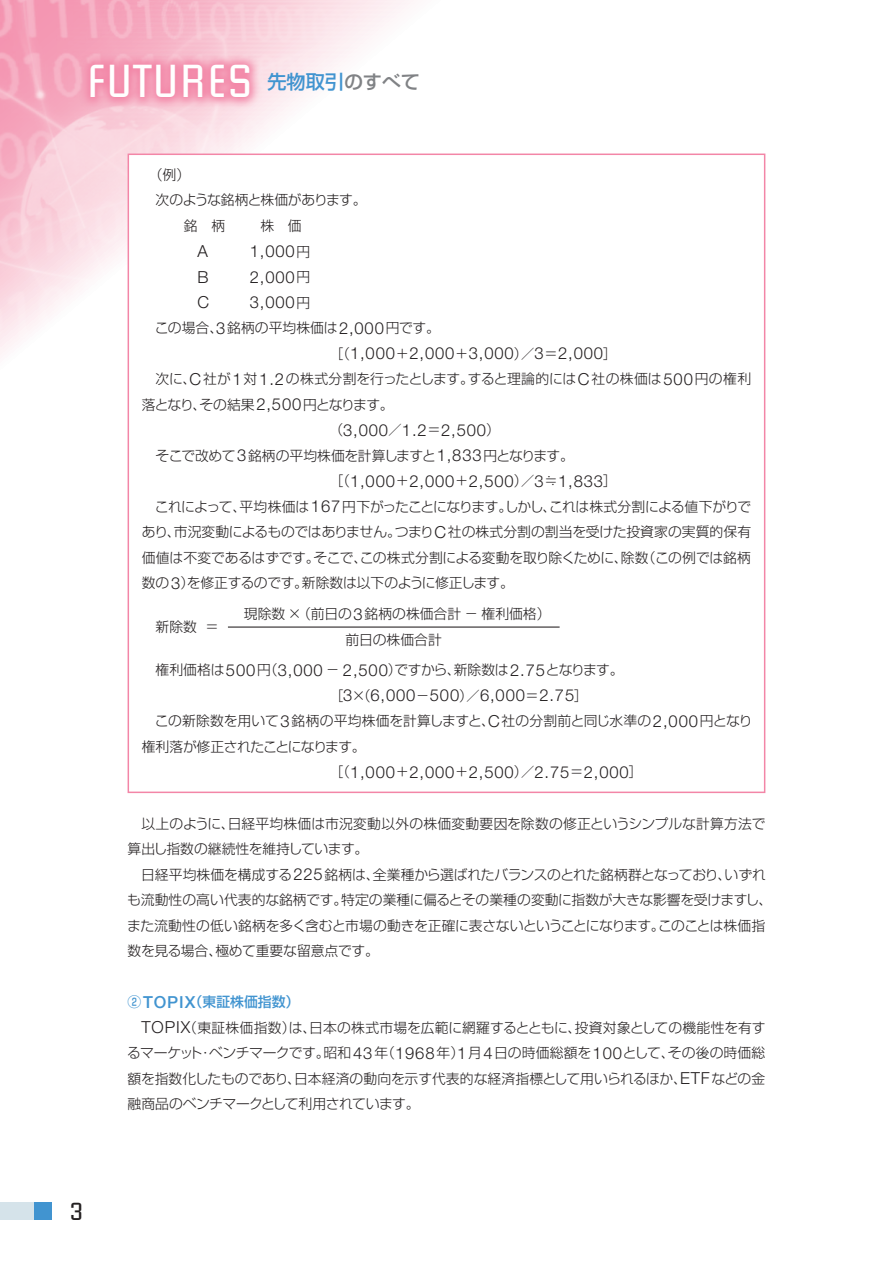
<style>
.page{position:relative;width:893px;height:1263px;background:#fff}
.page>*{position:absolute;margin:0;border:0;box-sizing:border-box;transform-origin:0 0}
.t1{font:45.75px "Briem Akademi Std";letter-spacing:.005em;color:#fff}
.t2{font:24.45px "Briem Akademi Std";color:#231f20}
.t3{font:500 19.2px "Shin Go Pro";color:#4194d0}
.t4{font:300 16.65px "Helvetica Neue LT Std";letter-spacing:.05em;color:#231f20}
.t5{font:300 13.8px/25.5px "Shin Go Pro";letter-spacing:-.01em;color:#231f20}
.t6{font:300 13.8px "Shin Go Pro";letter-spacing:.01em;color:#231f20}
.t7{font:300 13.8px "Shin Go Pro";letter-spacing:-.04em;color:#231f20}
.t8{font:300 13.8px "Shin Go Pro";letter-spacing:-.035em;color:#231f20}
.t9{font:300 13.8px "Shin Go Pro";letter-spacing:-.045em;color:#231f20}
.t10{font:500 13.8px "Shin Go Pro";color:#4194d0}
.s1{color:#808285}
.s2{font-family:"Shin Go Pro";font-size:13.8px}
.s3{font-family:"Helvetica Neue LT Std";font-size:16.65px}
</style>
<div class="page">
<div style="left:0;top:1202px;width:51px;height:17px;background:#d5e3ea"></div>
<div style="left:34px;top:1202px;width:17px;height:17px;background:#4194d0"></div>
<img style="left:0;top:0;width:527px;height:372px">
<svg style="left:79px;top:53px;width:182px;height:56px;background:#f4a0b9"></svg>
<div style="left:128px;top:154px;width:637px;height:638px;background:#fff"></div>
<hr style="left:228px;top:626px;width:332px;height:2px;background:#231f20">
<h1 class="t1" style="left:86px;top:56px;width:168px">FUTURES</h1>
<h3 class="t3" style="left:267px;top:66px;width:154px">先物取引<span class="s1">のすべて</span></h3>
<p class="t5" style="left:149px;top:160px;width:43px">（例）</p>
<p class="t9" style="left:156px;top:189px;width:212px">次のような銘柄と株価があります。</p>
<p class="t5" style="left:184px;top:211px;width:43px">銘　柄</p>
<p class="t5" style="left:260px;top:211px;width:43px">株　価</p>
<p class="t4" style="left:197px;top:241px;width:12px">A</p>
<p class="t4" style="left:250px;top:241px;width:62px">1,000<span class="s2">円</span></p>
<p class="t4" style="left:197px;top:267px;width:13px">B</p>
<p class="t4" style="left:250px;top:267px;width:62px">2,000<span class="s2">円</span></p>
<p class="t4" style="left:197px;top:292px;width:13px">C</p>
<p class="t4" style="left:250px;top:292px;width:62px">3,000<span class="s2">円</span></p>
<p class="t5" style="left:155px;top:313px;width:287px">この場合、<span class="s3">3</span>銘柄の平均株価は<span class="s3">2,000</span>円です。</p>
<p class="t4" style="left:329px;top:343px;width:289px"><span class="s2">［（</span>1,000<span class="s2">＋</span>2,000<span class="s2">＋</span>3,000<span class="s2">）／</span>3<span class="s2">＝</span>2,000<span class="s2">］</span></p>
<p class="t5" style="left:142px;top:364px;width:611px;text-indent:14px">次に、<span class="s3">C</span>社が<span class="s3">1</span>対<span class="s3">1.2</span>の株式分割を行ったとします。すると理論的には<span class="s3">C</span>社の株価は<span class="s3">500</span>円の権利落となり、その結果 <span class="s3">2,500</span> 円となります。</p>
<p class="t4" style="left:329px;top:420px;width:172px"><span class="s2">（</span>3,000<span class="s2">／</span>1.2<span class="s2">＝</span>2,500<span class="s2">）</span></p>
<p class="t7" style="left:156px;top:444px;width:420px">そこで改めて<span class="s3">3</span>銘柄の平均株価を計算しますと<span class="s3">1,833</span>円となります。</p>
<p class="t4" style="left:329px;top:471px;width:289px"><span class="s2">［（</span>1,000<span class="s2">＋</span>2,000<span class="s2">＋</span>2,500<span class="s2">）／</span>3<span class="s2">≒</span>1,833<span class="s2">］</span></p>
<p class="t5" style="left:142px;top:492px;width:611px;text-align:justify;text-indent:13px">これによって、平均株価は<span class="s3">167</span> 円下がったことになります。しかし、これは株式分割による値下がりであり、市況変動によるものではありません。つまり<span class="s3">C</span>社の株式分割の割当を受けた投資家の実質的保有価値は不変であるはずです。そこで、この株式分割による変動を取り除くために、除数（この例では銘柄数の<span class="s3">3</span>）を修正するのです。新除数は以下のように修正します。</p>
<p class="t5" style="left:156px;top:613px;width:65px">新除数＝</p>
<p class="t5" style="left:244px;top:599px;width:308px;line-height:26.1px;text-align:center">現除数 ×（前日の<span class="s3">3</span>銘柄の株価合計－権利価格）前日の株価合計</p>
<p class="t5" style="left:156px;top:655px;width:469px">権利価格は<span class="s3">500</span>円（<span class="s3">3,000</span> － <span class="s3">2,500</span>）ですから、新除数は<span class="s3">2.75</span>となります。</p>
<p class="t4" style="left:329px;top:685px;width:260px"><span class="s2">［</span>3<span class="s2">×（</span>6,000<span class="s2">－</span>500<span class="s2">）／</span>6,000<span class="s2">＝</span>2.75<span class="s2">］</span></p>
<p class="t5" style="left:142px;top:706px;width:612px;text-indent:13px">この新除数を用いて<span class="s3">3</span>銘柄の平均株価を計算しますと、<span class="s3">C</span>社の分割前と同じ水準の<span class="s3">2,000</span>円となり権利落が修正されたことになります。</p>
<p class="t4" style="left:329px;top:762px;width:315px"><span class="s2">［（</span>1,000<span class="s2">＋</span>2,000<span class="s2">＋</span>2,500<span class="s2">）／</span>2.75<span class="s2">＝</span>2,000<span class="s2">］</span></p>
<p class="t5" style="left:128px;top:809px;width:640px;text-indent:14px">以上のように、日経平均株価は市況変動以外の株価変動要因を除数の修正というシンプルな計算方法で算出し指数の継続性を維持しています。</p>
<p class="t5" style="left:127px;top:860px;width:647px;text-indent:14px">日経平均株価を構成する<span class="s3">225</span>銘柄は、全業種から選ばれたバランスのとれた銘柄群となっており、いずれも流動性の高い代表的な銘柄です。特定の業種に偏るとその業種の変動に指数が大きな影響を受けますし、また流動性の低い銘柄を多く含むと市場の動きを正確に表さないということになります。このことは株価指数を見る場合、極めて重要な留意点です。</p>
<p class="t10" style="left:128px;top:991px;width:173px">②<span class="s3">TOPIX</span>（東証株価指数）</p>
<p class="t6" style="left:141px;top:1016px;width:626px"><span class="s3">TOPIX</span>（東証株価指数）は、日本の株式市場を広範に網羅するとともに、投資対象としての機能性を有す</p>
<p class="t5" style="left:127px;top:1038px;width:640px">るマーケット・ベンチマークです。昭和<span class="s3">43</span>年（<span class="s3">1968</span>年）<span class="s3">1</span>月<span class="s3">4</span>日の時価総額を<span class="s3">100</span>として、その後の時価総</p>
<p class="t5" style="left:128px;top:1064px;width:639px">額を指数化したものであり、日本経済の動向を示す代表的な経済指標として用いられるほか、<span class="s3">ETF</span>などの金</p>
<p class="t8" style="left:128px;top:1093px;width:293px">融商品のベンチマークとして利用されています。</p>
<h2 class="t2" style="left:69px;top:1197px;width:16px">3</h2>
</div>
